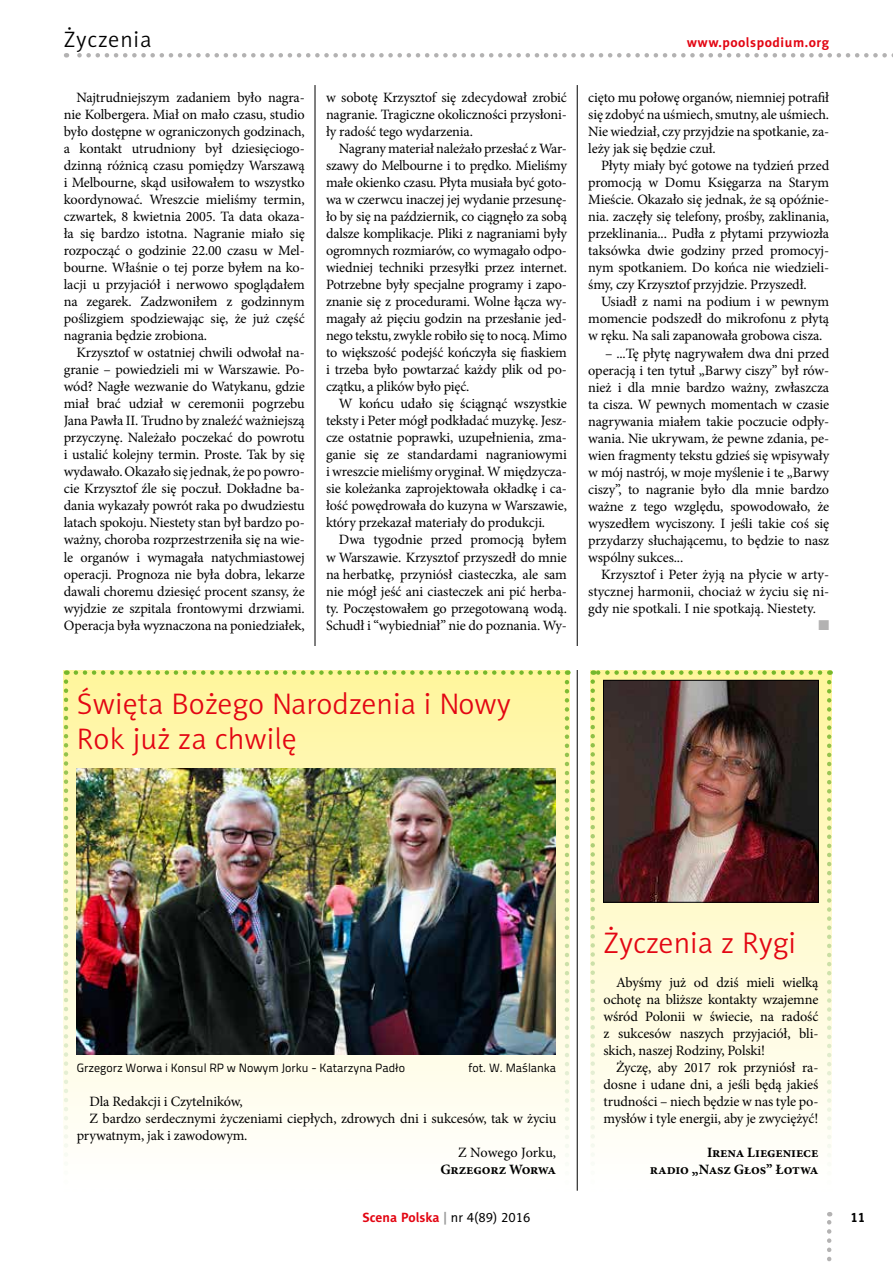
<style>
.page{position:relative;width:893px;height:1263px;background:#fff}
.page>*{position:absolute;margin:0;border:0;box-sizing:border-box;transform-origin:0 0}
.t1{font:30px/34.5px "Naomi Sans EFN Light";letter-spacing:.005em;color:#e30613}
.t2{font:22.5px "Naomi Sans EFN Light";letter-spacing:.04em;color:#000}
.t3{font:14.25px/17px "Minion Pro";letter-spacing:-.01em;color:#000;text-align:justify}
.t4{font:700 14.25px/17px "Minion Pro";letter-spacing:-.01em;color:#000;text-align:right}
.t5{font:14.25px "Zapf Dingbats ITC";color:#b3b2b2}
.t6{font:700 13.5px "Naomi Sans EFN";color:#e30613}
.t7{font:700 13.5px "Naomi Sans EFN";letter-spacing:.04em;color:#e30613}
.t8{font:700 13.5px "Naomi Sans EFN";color:#000}
.t9{font:12px "Titillium Text 22 L";color:#000}
.s1{color:#9d9d9c}
.s2{font-weight:400;color:#000}
</style>
<div class="page">
<svg style="left:827px;top:1212px;width:4px;height:50px"></svg>
<hr style="left:315px;top:85px;width:1px;height:1106px;background:#000">
<hr style="left:577px;top:85px;width:1px;height:1106px;background:#000">
<svg style="left:66px;top:53px;width:827px;height:5px"></svg>
<div style="left:65px;top:646px;width:764px;height:24px;background:#fff"></div>
<div style="left:590px;top:670px;width:241px;height:524px;background:linear-gradient(to bottom,#fcf39c,#fff)"></div>
<svg style="left:590px;top:681px;width:5px;height:513px"></svg>
<svg style="left:602px;top:1189px;width:228px;height:5px"></svg>
<svg style="left:827px;top:670px;width:4px;height:512px;background:#e5edb8"></svg>
<svg style="left:593px;top:670px;width:227px;height:5px"></svg>
<div style="left:64px;top:670px;width:505px;height:524px;background:linear-gradient(to bottom,#f4ec96,#f5f6fa)"></div>
<svg style="left:64px;top:681px;width:4px;height:513px"></svg>
<svg style="left:75px;top:1189px;width:493px;height:5px"></svg>
<svg style="left:565px;top:670px;width:4px;height:512px;background:#e5edb7"></svg>
<svg style="left:66px;top:670px;width:492px;height:5px;background:#d1e076"></svg>
<img style="left:77px;top:768px;width:479px;height:286px">
<img style="left:605px;top:682px;width:212px;height:218px">
<div style="left:603px;top:680px;width:216px;height:222px;border:1px solid #000"></div>
<h2 class="t2" style="left:64px;top:26px;width:89px">Życzenia</h2>
<p class="t3" style="left:64px;top:89px;width:242px;text-indent:13px">Najtrudniejszym zadaniem było nagra&shy;nie Kolbergera. Miał on mało czasu, studio było dostępne w ograniczonych godzinach, a kontakt utrudniony był dziesięciogo&shy;dzinną różnicą czasu pomiędzy Warszawą i Melbourne, skąd usiłowałem to wszystko koordynować. Wreszcie mieliśmy termin, czwartek, 8 kwietnia 2005. Ta data okaza&shy;ła się bardzo istotna. Nagranie miało się rozpocząć o godzinie 22.00 czasu w Mel&shy;bourne. Właśnie o tej porze byłem na ko&shy;lacji u przyjaciół i nerwowo spoglądałem na zegarek. Zadzwoniłem z godzinnym poślizgiem spodziewając się, że już część nagrania będzie zrobiona.</p>
<p class="t3" style="left:64px;top:344px;width:242px;text-indent:13px">Krzysztof w ostatniej chwili odwołał na&shy;granie – powiedzieli mi w Warszawie. Po&shy;wód? Nagłe wezwanie do Watykanu, gdzie miał brać udział w ceremonii pogrzebu Jana Pawła II. Trudno by znaleźć ważniejszą przyczynę. Należało poczekać do powrotu i ustalić kolejny termin. Proste. Tak by się wydawało. Okazało się jednak, że po powro&shy;cie Krzysztof źle się poczuł. Dokładne ba&shy;dania wykazały powrót raka po dwudziestu latach spokoju. Niestety stan był bardzo po&shy;ważny, choroba rozprzestrzeniła się na wie&shy;le organów i wymagała natychmiastowej operacji. Prognoza nie była dobra, lekarze dawali choremu dziesięć procent szansy, że wyjdzie ze szpitala frontowymi drzwiami.<br>Operacja była wyznaczona na poniedziałek,</p>
<p class="t3" style="left:326px;top:89px;width:242px">w sobotę Krzysztof się zdecydował zrobić nagranie. Tragiczne okoliczności przysłoni&shy;ły radość tego wydarzenia.</p>
<p class="t3" style="left:326px;top:140px;width:242px;text-indent:13px">Nagrany materiał należało przesłać z War&shy;szawy do Melbourne i to prędko. Mieliśmy małe okienko czasu. Płyta musiała być goto&shy;wa w czerwcu inaczej jej wydanie przesunę&shy;ło by się na październik, co ciągnęło za sobą dalsze komplikacje. Pliki z nagraniami były ogromnych rozmiarów, co wymagało odpo&shy;wiedniej techniki przesyłki przez internet.<br>Potrzebne były specjalne programy i zapo&shy;znanie się z procedurami. Wolne łącza wy&shy;magały aż pięciu godzin na przesłanie jed&shy;nego tekstu, zwykle robiło się to nocą. Mimo to większość podejść kończyła się fiaskiem i trzeba było powtarzać każdy plik od po&shy;czątku, a plików było pięć.</p>
<p class="t3" style="left:326px;top:395px;width:242px;text-indent:13px">W końcu udało się ściągnąć wszystkie teksty i Peter mógł podkładać muzykę. Jesz&shy;cze ostatnie poprawki, uzupełnienia, zma&shy;ganie się ze standardami nagraniowymi i wreszcie mieliśmy oryginał. W międzycza&shy;sie koleżanka zaprojektowała okładkę i ca&shy;łość powędrowała do kuzyna w Warszawie, który przekazał materiały do produkcji.</p>
<p class="t3" style="left:326px;top:531px;width:242px;text-indent:13px">Dwa tygodnie przed promocją byłem w Warszawie. Krzysztof przyszedł do mnie na herbatkę, przyniósł ciasteczka, ale sam nie mógł jeść ani ciasteczek ani pić herba&shy;ty. Poczęstowałem go przegotowaną wodą.<br>Schudł i “wybiedniał” nie do poznania. Wy-</p>
<p class="t7" style="left:687px;top:34px;width:144px">www.poolspodium.org</p>
<p class="t3" style="left:588px;top:89px;width:242px">cięto mu połowę organów, niemniej potrafił się zdobyć na uśmiech, smutny, ale uśmiech.<br>Nie wiedział, czy przyjdzie na spotkanie, za&shy;leży jak się będzie czuł.</p>
<p class="t3" style="left:588px;top:157px;width:242px;text-indent:13px">Płyty miały być gotowe na tydzień przed promocją w Domu Księgarza na Starym Mieście. Okazało się jednak, że są opóźnie&shy;nia. zaczęły się telefony, prośby, zaklinania, przeklinania... Pudła z płytami przywiozła taksówka dwie godziny przed promocyj&shy;nym spotkaniem. Do końca nie wiedzieli&shy;śmy, czy Krzysztof przyjdzie. Przyszedł.</p>
<p class="t3" style="left:588px;top:293px;width:242px;text-indent:13px">Usiadł z nami na podium i w pewnym momencie podszedł do mikrofonu z płytą w ręku. Na sali zapanowała grobowa cisza.</p>
<p class="t3" style="left:588px;top:345px;width:242px;text-indent:17px">– ...Tę płytę nagrywałem dwa dni przed operacją i ten tytuł „Barwy ciszy” był rów&shy;nież i dla mnie bardzo ważny, zwłaszcza ta cisza. W pewnych momentach w czasie nagrywania miałem takie poczucie odpły&shy;wania. Nie ukrywam, że pewne zdania, pe&shy;wien fragmenty tekstu gdzieś się wpisywały w mój nastrój, w moje myślenie i te „Barwy ciszy”, to nagranie było dla mnie bardzo ważne z tego względu, spowodowało, że wyszedłem wyciszony. I jeśli takie coś się przydarzy słuchającemu, to będzie to nasz wspólny sukces...</p>
<p class="t3" style="left:588px;top:566px;width:242px;text-indent:13px">Krzysztof i Peter żyją na płycie w arty&shy;stycznej harmonii, chociaż w życiu się ni&shy;gdy nie spotkali. I nie spotkają. Niestety.</p>
<p class="t5" style="left:818px;top:618px;width:12px">■</p>
<h1 class="t1" style="left:77px;top:687px;width:435px">Święta Bożego Narodzenia i Nowy<br>Rok już za chwilę</h1>
<p class="t9" style="left:77px;top:1058px;width:330px">Grzegorz Worwa i Konsul RP w Nowym Jorku - Katarzyna Padło</p>
<p class="t9" style="left:469px;top:1058px;width:89px">fot. W. Maślanka</p>
<p class="t3" style="left:90px;top:1093px;width:155px">Dla Redakcji i Czytelników,</p>
<p class="t3" style="left:90px;top:1110px;width:468px">Z bardzo serdecznymi życzeniami ciepłych, zdrowych dni i sukcesów, tak w życiu</p>
<p class="t3" style="left:77px;top:1127px;width:172px">prywatnym, jak i zawodowym.</p>
<p class="t3" style="left:458px;top:1144px;width:100px">Z Nowego Jorku,</p>
<p class="t4" style="left:440px;top:1160px;width:117px">Grzegorz Worwa</p>
<h1 class="t1" style="left:603px;top:925px;width:194px">Życzenia z Rygi</h1>
<p class="t3" style="left:603px;top:974px;width:216px;text-indent:13px">Abyśmy już od dziś mieli wielką ochotę na bliższe kontakty wzajemne wśród Polonii w świecie, na radość z sukcesów naszych przyjaciół, bli&shy;skich, naszej Rodziny, Polski!</p>
<p class="t3" style="left:603px;top:1059px;width:216px;text-indent:13px">Życzę, aby 2017 rok przyniósł ra&shy;dosne i udane dni, a jeśli będą jakieś trudności – niech będzie w nas tyle po&shy;mysłów i tyle energii, aby je zwyciężyć!</p>
<p class="t4" style="left:650px;top:1143px;width:170px">Irena Liegeniece<br>radio „Nasz Głos” Łotwa</p>
<p class="t6" style="left:362px;top:1209px;width:170px">Scena Polska <span class="s1">|</span> <span class="s2">nr 4(89) 2016</span></p>
<p class="t8" style="left:850px;top:1209px;width:16px">11</p>
</div>
